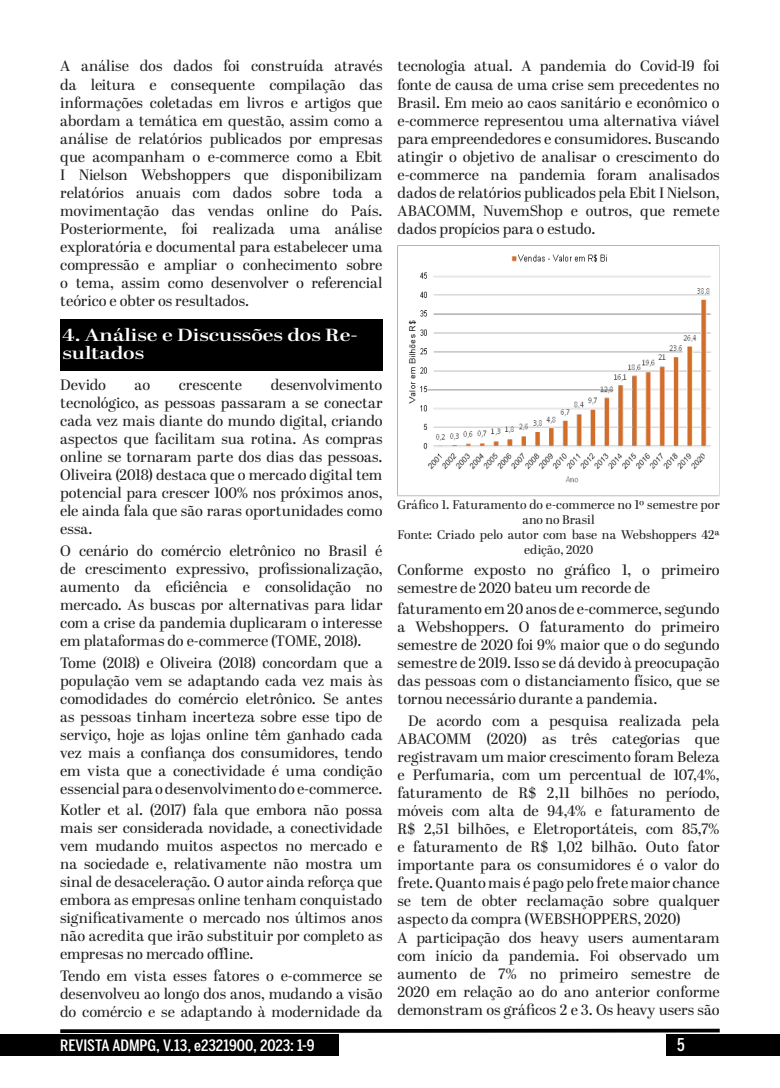
<style>
.page{position:relative;width:780px;height:1088px;background:#fff}
.page>*{position:absolute;margin:0;border:0;box-sizing:border-box;transform-origin:0 0}
.t1{font:600 17.5px/17.5px "Abril Display";color:#fff;scale:1.25 1}
.t2{font:500 17.5px "Benton Sans Comp";color:#fff}
.t3{font:500 15.62px "Benton Sans Comp";letter-spacing:-.005em;color:#fff;scale:1.11 1}
.Texto_Principal{font:15px/18px "Abril Display";letter-spacing:-.005em;color:#231f20;text-align:justify}
.Legenda_centralizada{font:12.5px/15px "Abril Display";letter-spacing:.005em;color:#231f20;text-align:center}
</style>
<div class="page">
<div style="left:666px;top:1035px;width:114px;height:21px;background:#000"></div>
<div style="left:0;top:1035px;width:338px;height:21px;background:#000"></div>
<svg style="left:56px;top:1028px;width:667px;height:7px"></svg>
<div style="left:60px;top:319px;width:322px;height:51px;background:#000"></div>
<img style="left:398px;top:245px;width:321px;height:252px">
<p class="Texto_Principal" style="left:60px;top:58px;width:324px">A análise dos dados foi construída através da leitura e consequente compilação das informações coletadas em livros e artigos que abordam a temática em questão, assim como a análise de relatórios publicados por empresas que acompanham o e-commerce como a Ebit I Nielson Webshoppers que disponibilizam relatórios anuais com dados sobre toda a movimentação das vendas online do País.<br>Posteriormente, foi realizada uma análise exploratória e documental para estabelecer uma compressão e ampliar o conhecimento sobre o tema, assim como desenvolver o referencial teórico e obter os resultados.</p>
<p class="t1" style="left:63px;top:327px;width:238px">4. Análise e Discussões dos Re&shy;sultados</p>
<p class="Texto_Principal" style="left:60px;top:377px;width:47px">Devido</p>
<p class="Texto_Principal" style="left:135px;top:377px;width:17px">ao</p>
<p class="Texto_Principal" style="left:179px;top:377px;width:65px">crescente</p>
<p class="Texto_Principal" style="left:60px;top:377px;width:324px;text-indent:210px">desenvolvimento tecnológico, as pessoas passaram a se conectar cada vez mais diante do mundo digital, criando aspectos que facilitam sua rotina. As compras online se tornaram parte dos dias das pessoas.<br>Oliveira (2018) destaca que o mercado digital tem potencial para crescer 100% nos próximos anos, ele ainda fala que são raras oportunidades como essa.</p>
<p class="Texto_Principal" style="left:60px;top:543px;width:324px">O cenário do comércio eletrônico no Brasil é de crescimento expressivo, profissionalização, aumento da eficiência e consolidação no mercado. As buscas por alternativas para lidar com a crise da pandemia duplicaram o interesse em plataformas do e-commerce (TOME, 2018).</p>
<p class="Texto_Principal" style="left:60px;top:654px;width:324px">Tome (2018) e Oliveira (2018) concordam que a população vem se adaptando cada vez mais às comodidades do comércio eletrônico. Se antes as pessoas tinham incerteza sobre esse tipo de serviço, hoje as lojas online têm ganhado cada vez mais a confiança dos consumidores, tendo em vista que a conectividade é uma condição essencial para o desenvolvimento do e-commerce.</p>
<p class="Texto_Principal" style="left:60px;top:802px;width:324px">Kotler et al. (2017) fala que embora não possa mais ser considerada novidade, a conectividade vem mudando muitos aspectos no mercado e na sociedade e, relativamente não mostra um sinal de desaceleração. O autor ainda reforça que embora as empresas online tenham conquistado significativamente o mercado nos últimos anos não acredita que irão substituir por completo as empresas no mercado offline.</p>
<p class="Texto_Principal" style="left:60px;top:967px;width:324px">Tendo em vista esses fatores o e-commerce se desenvolveu ao longo dos anos, mudando a visão do comércio e se adaptando à modernidade da</p>
<p class="Texto_Principal" style="left:397px;top:58px;width:324px">tecnologia atual. A pandemia do Covid-19 foi fonte de causa de uma crise sem precedentes no Brasil. Em meio ao caos sanitário e econômico o e-commerce representou uma alternativa viável para empreendedores e consumidores. Buscando atingir o objetivo de analisar o crescimento do e-commerce na pandemia foram analisados dados de relatórios publicados pela Ebit I Nielson, ABACOMM, NuvemShop e outros, que remete dados propícios para o estudo.</p>
<p class="Legenda_centralizada" style="left:397px;top:498px;width:324px">Gráfico 1. Faturamento do e-commerce no 1º semestre por ano no Brasil</p>
<p class="Legenda_centralizada" style="left:397px;top:528px;width:324px">Fonte: Criado pelo autor com base na Webshoppers 42ª edição, 2020</p>
<p class="Texto_Principal" style="left:397px;top:561px;width:324px">Conforme exposto no gráfico 1, o primeiro semestre de 2020 bateu um recorde de</p>
<p class="Texto_Principal" style="left:397px;top:601px;width:324px">faturamento em 20 anos de e-commerce, segundo a Webshoppers. O faturamento do primeiro semestre de 2020 foi 9% maior que o do segundo semestre de 2019. Isso se dá devido à preocupação das pessoas com o distanciamento físico, que se tornou necessário durante a pandemia.</p>
<p class="Texto_Principal" style="left:397px;top:712px;width:324px;text-indent:11px">De acordo com a pesquisa realizada pela ABACOMM (2020) as três categorias que registravam um maior crescimento foram Beleza e Perfumaria, com um percentual de 107,4%, faturamento de R$ 2,11 bilhões no período, móveis com alta de 94,4% e faturamento de R$ 2,51 bilhões, e Eletroportáteis, com 85,7% e faturamento de R$ 1,02 bilhão. Outo fator importante para os consumidores é o valor do frete. Quanto mais é pago pelo frete maior chance se tem de obter reclamação sobre qualquer aspecto da compra (WEBSHOPPERS, 2020)</p>
<p class="Texto_Principal" style="left:397px;top:929px;width:324px">A participação dos heavy users aumentaram com início da pandemia. Foi observado um aumento de 7% no primeiro semestre de 2020 em relação ao do ano anterior conforme demonstram os gráficos 2 e 3. Os heavy users são</p>
<p class="t3" style="left:60px;top:1036px;width:230px">REVISTA ADMPG, V.13, e2321900, 2023: 1-9</p>
<p class="t2" style="left:677px;top:1035px;width:9px">5</p>
</div>
